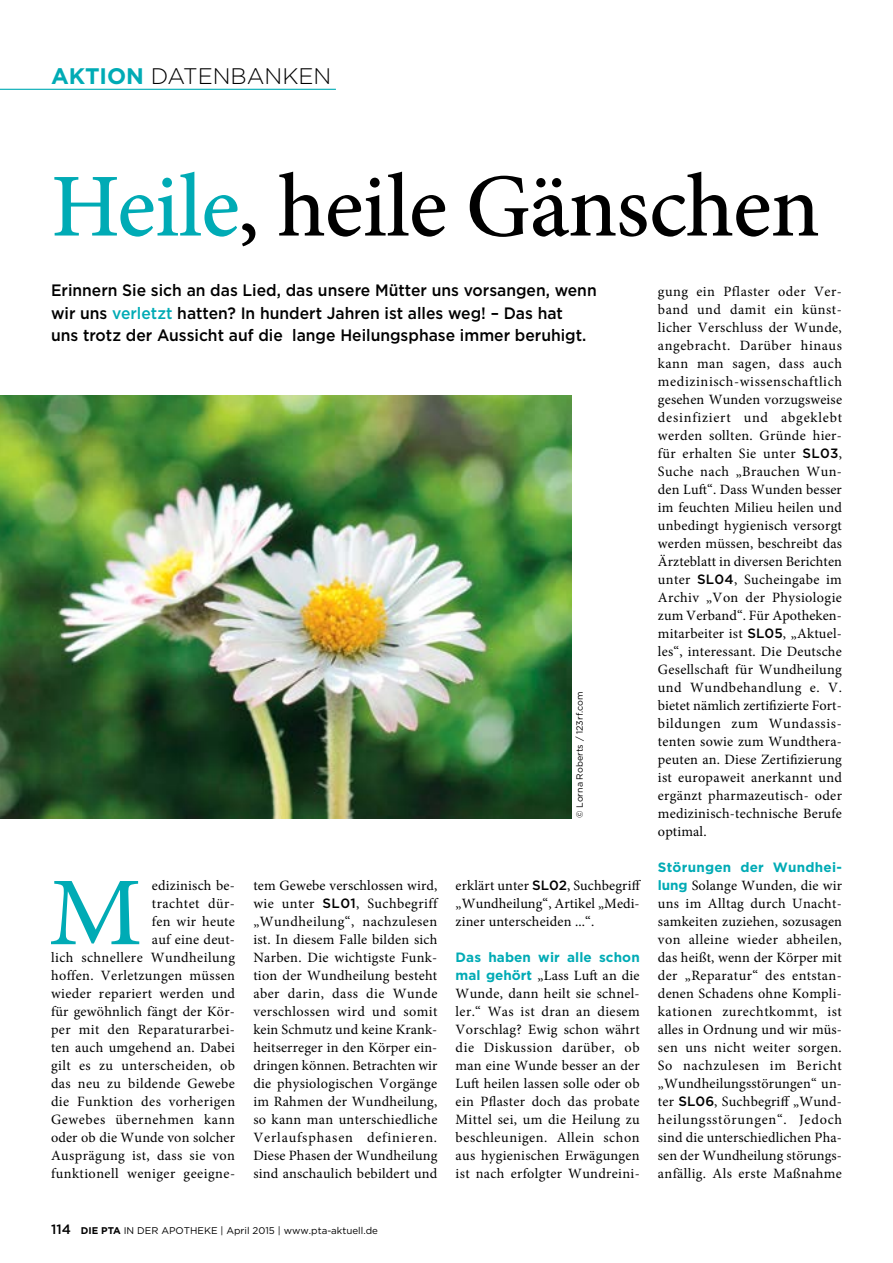
<style>
.page{position:relative;width:893px;height:1263px;background:#fff}
.page>*{position:absolute;margin:0;border:0;box-sizing:border-box;transform-origin:0 0}
.t1{font:97.2px "Minion Pro";color:#00abb5;scale:1.09 1}
.t2{font:500 90px "Minion Pro";letter-spacing:-.01em;color:#000}
.t3{font:300 22.5px "Gotham";color:#000}
.t4{font:500 16.5px/22.5px "Gotham";color:#000;scale:.95 1}
.t5{font:14.25px/18px "Minion Pro";letter-spacing:.025em;color:#000;text-align:justify}
.t6{font:700 13.5px "Gotham";letter-spacing:.015em;color:#00abb5}
.t7{font:9.75px "Gotham";color:#000}
.t8{font:9px "Gotham";color:#000}
.s1{font-weight:700;color:#00abb5}
.s2{color:#00abb5}
.s3{font-family:"Gotham";font-weight:500;font-size:13.5px}
.s4{font-family:"Gotham";font-weight:700;font-size:13.5px;color:#00abb5}
.s5{font-weight:500;font-size:13.5px}
.s6{font-weight:700}
</style>
<div class="page">
<img style="left:0;top:395px;width:571px;height:423px">
<hr style="left:0;top:89px;width:336px;height:1px;background:#00abb5">
<h3 class="t3" style="left:51px;top:62px;width:282px"><span class="s1">AKTION</span> DATENBANKEN</h3>
<h2 class="t2" style="left:51px;top:146px;width:770px"><span class="s2">Heile</span>, heile Gänschen</h2>
<p class="t4" style="left:51px;top:279px;width:576px">Erinnern Sie sich an das Lied, das unsere Mütter uns vorsangen, wenn wir uns <span class="s2">verletzt</span> hatten? In hundert Jahren ist alles weg! – Das hat<br>uns trotz der Aussicht auf die lange Heilungsphase immer beruhigt.</p>
<p class="t8" style="left:574px;top:818px;width:128px;rotate:-90deg">© Lorna Roberts / 123rf.com</p>
<p class="t5" style="left:51px;top:877px;width:186px;text-align:right">edizinisch be-<br>trachtet dür-<br>fen wir heute<br>auf eine deut-<br>lich schnellere Wundheilung hoffen. Verletzungen müssen wieder repariert werden und für gewöhnlich fängt der Kör&shy;per mit den Reparaturarbei&shy;ten auch umgehend an. Dabei gilt es zu unterscheiden, ob das neu zu bildende Gewebe die Funktion des vorherigen<br>Gewebes übernehmen kann oder ob die Wunde von solcher<br>Ausprägung ist, dass sie von funktionell weniger geeigne-</p>
<p class="t5" style="left:253px;top:877px;width:186px">tem Gewebe verschlossen wird, wie unter <span class="s3">SL01</span>, Suchbegriff „Wundheilung“, nachzulesen ist. In diesem Falle bilden sich Narben. Die wichtigste Funk&shy;tion der Wundheilung besteht aber darin, dass die Wunde verschlossen wird und somit kein Schmutz und keine Krank&shy;heitserreger in den Körper ein&shy;dringen können. Betrachten wir die physiologischen Vorgänge im Rahmen der Wundheilung, so kann man unterschiedliche Verlaufsphasen definieren.<br>Diese Phasen der Wundheilung sind anschaulich bebildert und</p>
<p class="t5" style="left:456px;top:877px;width:187px">erklärt unter <span class="s3">SL02</span>, Suchbegriff „Wundheilung“, Artikel „Medi&shy;ziner unterscheiden ...“.</p>
<h1 class="t1" style="left:48px;top:848px;width:88px">M</h1>
<p class="t6" style="left:456px;top:948px;width:186px">Das haben wir alle schon</p>
<p class="t5" style="left:456px;top:967px;width:186px"><span class="s4">mal gehört</span> „Lass Luft an die Wunde, dann heilt sie schnel&shy;ler.“ Was ist dran an diesem Vorschlag? Ewig schon währt die Diskussion darüber, ob man eine Wunde besser an der Luft heilen lassen solle oder ob ein Pflaster doch das probate Mittel sei, um die Heilung zu beschleunigen. Allein schon aus hygienischen Erwägungen ist nach erfolgter Wundreini-</p>
<p class="t5" style="left:658px;top:283px;width:186px">gung ein Pflaster oder Ver&shy;band und damit ein künst&shy;licher Verschluss der Wunde, angebracht. Darüber hinaus kann man sagen, dass auch medizinisch-wissenschaftlich gesehen Wunden vorzugsweise desinfiziert und abgeklebt werden sollten. Gründe hier&shy;für erhalten Sie unter <span class="s3">SL03</span>, Suche nach „Brauchen Wun&shy;den Luft“. Dass Wunden besser im feuchten Milieu heilen und unbedingt hygienisch versorgt werden müssen, beschreibt das Ärzteblatt in diversen Berichten unter <span class="s3">SL04</span>, Sucheingabe im Archiv „Von der Physiologie zum Verband“. Für Apotheken&shy;mitarbeiter ist <span class="s3">SL05</span>, „Aktuel&shy;les“, interessant. Die Deutsche Gesellschaft für Wundheilung und Wundbehandlung e. V. bietet nämlich zertifizierte Fort&shy;bildungen zum Wundassis&shy;tenten sowie zum Wundthera&shy;peuten an. Diese Zertifizierung ist europaweit anerkannt und ergänzt pharmazeutisch- oder medizinisch-technische Berufe optimal.</p>
<p class="t6" style="left:658px;top:858px;width:185px">Störungen der Wundhei-</p>
<p class="t5" style="left:658px;top:877px;width:186px"><span class="s4">lung</span> Solange Wunden, die wir uns im Alltag durch Unacht&shy;samkeiten zuziehen, sozusagen von alleine wieder abheilen, das heißt, wenn der Körper mit der „Reparatur“ des entstan&shy;denen Schadens ohne Kompli&shy;kationen zurechtkommt, ist alles in Ordnung und wir müs&shy;sen uns nicht weiter sorgen.<br>So nachzulesen im Bericht „Wundheilungsstörungen“ un&shy;ter <span class="s3">SL06</span>, Suchbegriff „Wund&shy;heilungsstörungen“. Jedoch sind die unterschiedlichen Pha&shy;sen der Wundheilung störungs&shy;anfällig. Als erste Maßnahme</p>
<p class="t7" style="left:51px;top:1224px;width:328px"><span class="s5">114</span> <span class="s6">DIE PTA</span> IN DER APOTHEKE | April 2015 | www.pta-aktuell.de</p>
</div>
